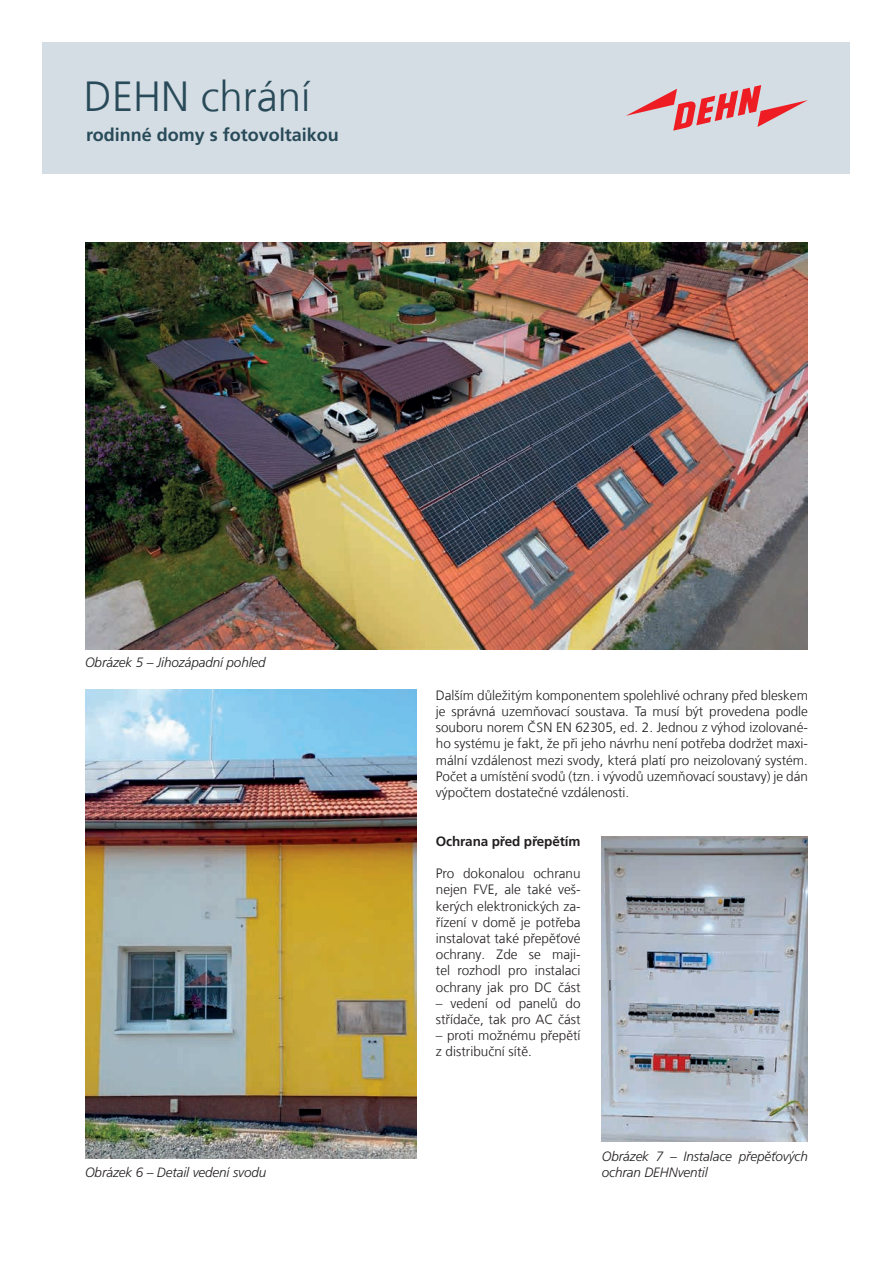
<style>
.page{position:relative;width:893px;height:1263px;background:#fff}
.page>*{position:absolute;margin:0;border:0;box-sizing:border-box;transform-origin:0 0}
.t1{font:300 42px "Frutiger LT Com";color:#294a59}
.t2{font:700 18px "Frutiger LT Com";color:#294a59}
.t3{font:300 13.5px/16.2px "Frutiger LT Com";color:#231f20;text-align:justify}
.t4{font:italic 300 13.5px "Frutiger LT Pro";letter-spacing:-.01em;color:#231f20}
.t5{font:700 13.5px "Frutiger LT Com";letter-spacing:-.01em;color:#231f20}
</style>
<div class="page">
<div style="left:43px;top:43px;width:807px;height:131px;background:#d3dde3"></div>
<svg style="left:626px;top:85px;width:182px;height:46px"></svg>
<img style="left:85px;top:242px;width:723px;height:407px">
<img style="left:85px;top:690px;width:331px;height:468px">
<img style="left:602px;top:836px;width:206px;height:305px">
<h1 class="t1" style="left:84px;top:72px;width:228px">DEHN chrání</h1>
<h2 class="t2" style="left:86px;top:125px;width:254px">rodinné domy s fotovoltaikou</h2>
<p class="t4" style="left:85px;top:654px;width:182px">Obrázek 5 – Jihozápadní pohled</p>
<p class="t3" style="left:436px;top:687px;width:374px">Dalším důležitým komponentem spolehlivé ochrany před bleskem je správná uzemňovací soustava. Ta musí být provedena podle souboru norem ČSN EN 62305, ed. 2. Jednou z výhod izolované&shy;ho systému je fakt, že při jeho návrhu není potřeba dodržet maxi&shy;mální vzdálenost mezi svody, která platí pro neizolovaný systém.<br>Počet a umístění svodů (tzn. i vývodů uzemňovací soustavy) je dán výpočtem dostatečné vzdálenosti.</p>
<p class="t5" style="left:436px;top:833px;width:146px">Ochrana před přepětím</p>
<p class="t3" style="left:436px;top:865px;width:146px">Pro dokonalou ochranu nejen FVE, ale také veš&shy;kerých elektronických za&shy;řízení v domě je potřeba instalovat také přepěťové ochrany. Zde se maji&shy;tel rozhodl pro instalaci ochrany jak pro DC část</p>
<p class="t3" style="left:436px;top:995px;width:146px">– vedení od panelů do střídače, tak pro AC část</p>
<p class="t3" style="left:436px;top:1027px;width:146px">– proti možnému přepětí z distribuční sítě.</p>
<p class="t4" style="left:602px;top:1148px;width:208px">Obrázek 7 – Instalace přepěťových</p>
<p class="t4" style="left:85px;top:1164px;width:183px">Obrázek 6 – Detail vedení svodu</p>
<p class="t4" style="left:602px;top:1165px;width:107px">ochran DEHNventil</p>
</div>
